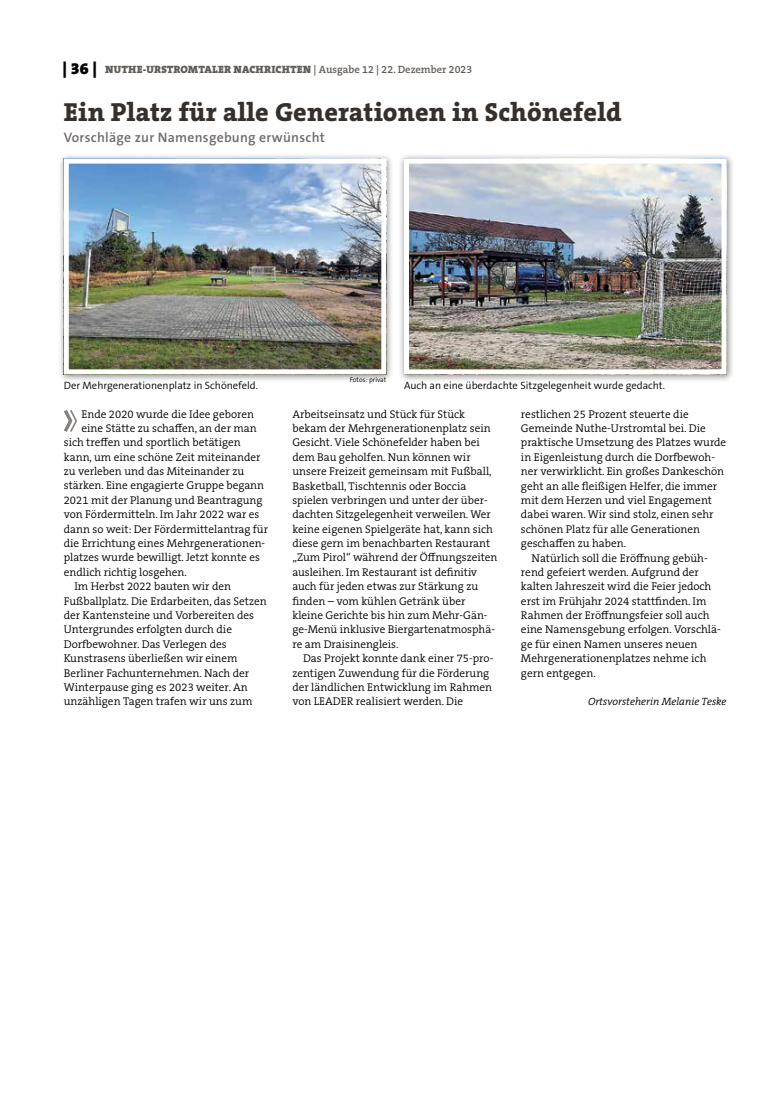
<style>
.page{position:relative;width:762px;height:1117px;background:#fff}
.page>*{position:absolute;margin:0;border:0;box-sizing:border-box;transform-origin:0 0}
.t1{font:800 26.25px "The Serif B W8";letter-spacing:.01em;color:#36302d}
.t2{font:600 13.75px "The Sans B W6";letter-spacing:.02em;color:#716c69}
.t3{font:300 11.25px/14.4px "The Serif B W4";color:#000}
.t4{font:300 10.62px "The Sans B W4";color:#000}
.t5{font:900 10.62px "The Serif B W9";letter-spacing:.015em;color:#615c58}
.t6{font:italic 300 10.62px "The Serif B W4";color:#000}
.t7{font:300 6.88px "The Sans B W4";color:#000}
.s1{font-size:16.25px;color:#000}
.s2{font-family:"The Serif B W6";font-weight:600}
</style>
<div class="page">
<svg style="left:64px;top:410px;width:13px;height:22px"></svg>
<div style="left:58px;top:153px;width:336px;height:229px;background:#000;opacity:.45"></div>
<img style="left:70px;top:164px;width:310px;height:204px">
<div style="left:64px;top:158px;width:322px;height:216px;border:5px solid #fff"></div>
<div style="left:398px;top:153px;width:336px;height:229px;background:#000;opacity:.45"></div>
<img style="left:410px;top:164px;width:310px;height:204px">
<div style="left:404px;top:158px;width:322px;height:216px;border:5px solid #fff"></div>
<p class="t5" style="left:63px;top:63px;width:411px"><span class="s1">| 36 |</span> NUTHE-URSTROMTALER NACHRICHTEN <span class="s2">| Ausgabe 12 | 22. Dezember 2023</span></p>
<h1 class="t1" style="left:64px;top:94px;width:559px">Ein Platz für alle Generationen in Schönefeld</h1>
<p class="t2" style="left:64px;top:128px;width:262px">Vorschläge zur Namensgebung erwünscht</p>
<p class="t7" style="left:350px;top:375px;width:38px">Fotos: privat</p>
<p class="t4" style="left:64px;top:378px;width:196px">Der Mehrgenerationenplatz in Schönefeld.</p>
<p class="t4" style="left:404px;top:378px;width:263px">Auch an eine überdachte Sitzgelegenheit wurde gedacht.</p>
<p class="t3" style="left:82px;top:406px;width:174px">Ende 2020 wurde die Idee geboren</p>
<p class="t3" style="left:82px;top:421px;width:177px">eine Stätte zu schaffen, an der man</p>
<p class="t3" style="left:64px;top:435px;width:178px">sich treffen und sportlich betätigen</p>
<p class="t3" style="left:64px;top:449px;width:198px">kann, um eine schöne Zeit miteinander</p>
<p class="t3" style="left:64px;top:464px;width:182px">zu verleben und das Miteinander zu</p>
<p class="t3" style="left:64px;top:478px;width:202px">stärken. Eine engagierte Gruppe begann</p>
<p class="t3" style="left:64px;top:493px;width:200px">2021 mit der Planung und Beantragung</p>
<p class="t3" style="left:64px;top:507px;width:197px">von Fördermitteln. Im Jahr 2022 war es</p>
<p class="t3" style="left:64px;top:521px;width:206px">dann so weit: Der Fördermittelantrag für</p>
<p class="t3" style="left:64px;top:536px;width:203px">die Errichtung eines Mehrgenerationen-</p>
<p class="t3" style="left:64px;top:550px;width:198px">platzes wurde bewilligt. Jetzt konnte es</p>
<p class="t3" style="left:64px;top:564px;width:125px">endlich richtig losgehen.</p>
<p class="t3" style="left:74px;top:579px;width:158px">Im Herbst 2022 bauten wir den</p>
<p class="t3" style="left:64px;top:593px;width:204px">Fußballplatz. Die Erdarbeiten, das Setzen</p>
<p class="t3" style="left:64px;top:608px;width:192px">der Kantensteine und Vorbereiten des</p>
<p class="t3" style="left:64px;top:622px;width:170px">Untergrundes erfolgten durch die</p>
<p class="t3" style="left:64px;top:636px;width:164px">Dorfbewohner. Das Verlegen des</p>
<p class="t3" style="left:64px;top:651px;width:175px">Kunstrasens überließen wir einem</p>
<p class="t3" style="left:64px;top:665px;width:187px">Berliner Fachunternehmen. Nach der</p>
<p class="t3" style="left:64px;top:679px;width:186px">Winterpause ging es 2023 weiter. An</p>
<p class="t3" style="left:64px;top:694px;width:190px">unzähligen Tagen trafen wir uns zum</p>
<p class="t3" style="left:292px;top:406px;width:207px">Arbeitseinsatz und Stück für Stück bekam der Mehrgenerationenplatz sein Gesicht. Viele Schönefelder haben bei dem Bau geholfen. Nun können wir unsere Freizeit gemeinsam mit Fußball, Basketball, Tischtennis oder Boccia spielen verbringen und unter der über&shy;dachten Sitzgelegenheit verweilen. Wer keine eigenen Spielgeräte hat, kann sich diese gern im benachbarten Restaurant „Zum Pirol“ während der Öffnungszeiten ausleihen. Im Restaurant ist definitiv auch für jeden etwas zur Stärkung zu finden – vom kühlen Getränk über kleine Gerichte bis hin zum Mehr-Gän&shy;ge-Menü inklusive Biergartenatmosphä&shy;re am Draisinengleis.</p>
<p class="t3" style="left:292px;top:651px;width:202px;text-indent:11px">Das Projekt konnte dank einer 75-pro&shy;zentigen Zuwendung für die Förderung der ländlichen Entwicklung im Rahmen von LEADER realisiert werden. Die</p>
<p class="t3" style="left:521px;top:406px;width:169px">restlichen 25 Prozent steuerte die</p>
<p class="t3" style="left:521px;top:421px;width:186px">Gemeinde Nuthe-Urstromtal bei. Die</p>
<p class="t3" style="left:521px;top:435px;width:207px">praktische Umsetzung des Platzes wurde</p>
<p class="t3" style="left:521px;top:450px;width:196px">in Eigenleistung durch die Dorfbewoh-</p>
<p class="t3" style="left:521px;top:464px;width:205px">ner verwirklicht. Ein großes Dankeschön</p>
<p class="t3" style="left:521px;top:478px;width:198px">geht an alle fleißigen Helfer, die immer</p>
<p class="t3" style="left:521px;top:493px;width:192px">mit dem Herzen und viel Engagement</p>
<p class="t3" style="left:521px;top:507px;width:194px">dabei waren. Wir sind stolz, einen sehr</p>
<p class="t3" style="left:521px;top:521px;width:181px">schönen Platz für alle Generationen</p>
<p class="t3" style="left:521px;top:536px;width:107px">geschaffen zu haben.</p>
<p class="t3" style="left:531px;top:550px;width:178px">Natürlich soll die Eröffnung gebüh-</p>
<p class="t3" style="left:521px;top:565px;width:179px">rend gefeiert werden. Aufgrund der</p>
<p class="t3" style="left:521px;top:579px;width:192px">kalten Jahreszeit wird die Feier jedoch</p>
<p class="t3" style="left:521px;top:593px;width:187px">erst im Frühjahr 2024 stattfinden. Im</p>
<p class="t3" style="left:521px;top:608px;width:190px">Rahmen der Eröffnungsfeier soll auch</p>
<p class="t3" style="left:521px;top:622px;width:201px">eine Namensgebung erfolgen. Vorschlä-</p>
<p class="t3" style="left:521px;top:636px;width:178px">ge für einen Namen unseres neuen</p>
<p class="t3" style="left:521px;top:651px;width:187px">Mehrgenerationenplatzes nehme ich</p>
<p class="t3" style="left:521px;top:665px;width:77px">gern entgegen.</p>
<p class="t6" style="left:588px;top:694px;width:140px">Ortsvorsteherin Melanie Teske</p>
</div>
